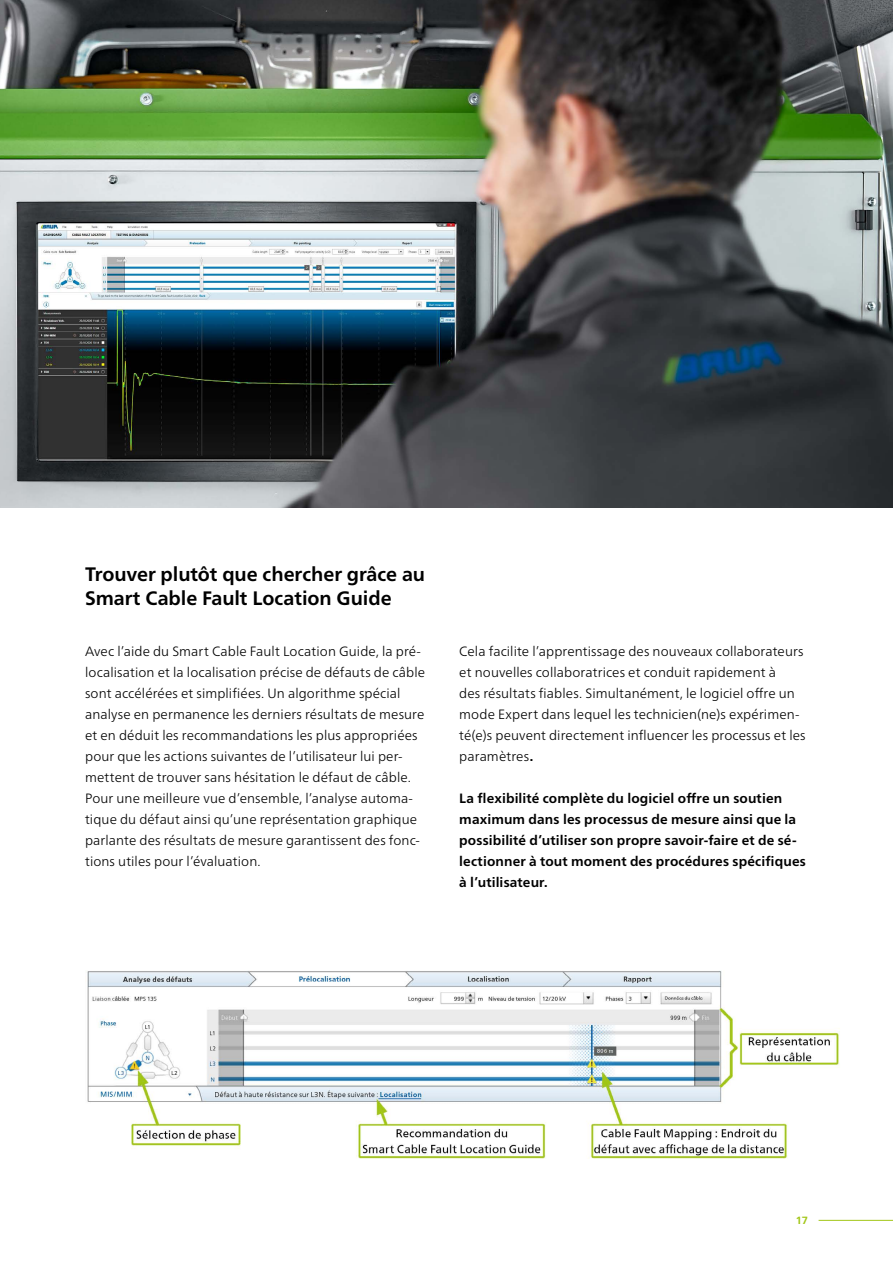
<style>
.page{position:relative;width:893px;height:1263px;background:#fff}
.page>*{position:absolute;margin:0;border:0;box-sizing:border-box;transform-origin:0 0}
.t1{font:700 19.5px/24px "Frutiger Neue LTW1 G";letter-spacing:-.005em;color:#000}
.t2{font:300 13.5px/21px "Frutiger Neue LTW1 G";letter-spacing:.01em;color:#000}
.t3{font:700 13.5px/21px "Frutiger Neue LTW1 G";letter-spacing:.01em;color:#000}
.t4{font:700 10.5px "Frutiger Neue LTW1 G";color:#a2c617}
.s1{font-weight:700}
</style>
<div class="page">
<hr style="left:819px;top:1220px;width:74px;height:1px;background:#a2c617">
<img style="left:87px;top:971px;width:752px;height:187px">
<img style="left:0;top:0;width:893px;height:508px">
<h1 class="t1" style="left:85px;top:561px;width:341px">Trouver plutôt que chercher grâce au<br>Smart Cable Fault Location Guide</h1>
<p class="t2" style="left:85px;top:640px;width:342px">Avec l’aide du Smart Cable Fault Location Guide, la pré&shy;localisation et la localisation précise de défauts de câble sont accélérées et simplifiées. Un algorithme spécial analyse en permanence les derniers résultats de mesure et en déduit les recommandations les plus appropriées pour que les actions suivantes de l’utilisateur lui per&shy;mettent de trouver sans hésitation le défaut de câble.<br>Pour une meilleure vue d’ensemble, l’analyse automa&shy;tique du défaut ainsi qu’une représentation graphique parlante des résultats de mesure garantissent des fonc&shy;tions utiles pour l’évaluation.</p>
<p class="t2" style="left:459px;top:640px;width:348px">Cela facilite l’apprentissage des nouveaux collaborateurs et nouvelles collaboratrices et conduit rapidement à<br>des résultats fiables. Simultanément, le logiciel offre un mode Expert dans lequel les technicien(ne)s expérimen&shy;té(e)s peuvent directement influencer les processus et les paramètres<span class="s1">.</span></p>
<p class="t3" style="left:459px;top:787px;width:348px">La flexibilité complète du logiciel offre un soutien maximum dans les processus de mesure ainsi que la possibilité d’utiliser son propre savoir-faire et de sé&shy;lectionner à tout moment des procédures spécifiques à l’utilisateur.</p>
<p class="t4" style="left:796px;top:1213px;width:14px">17</p>
</div>
